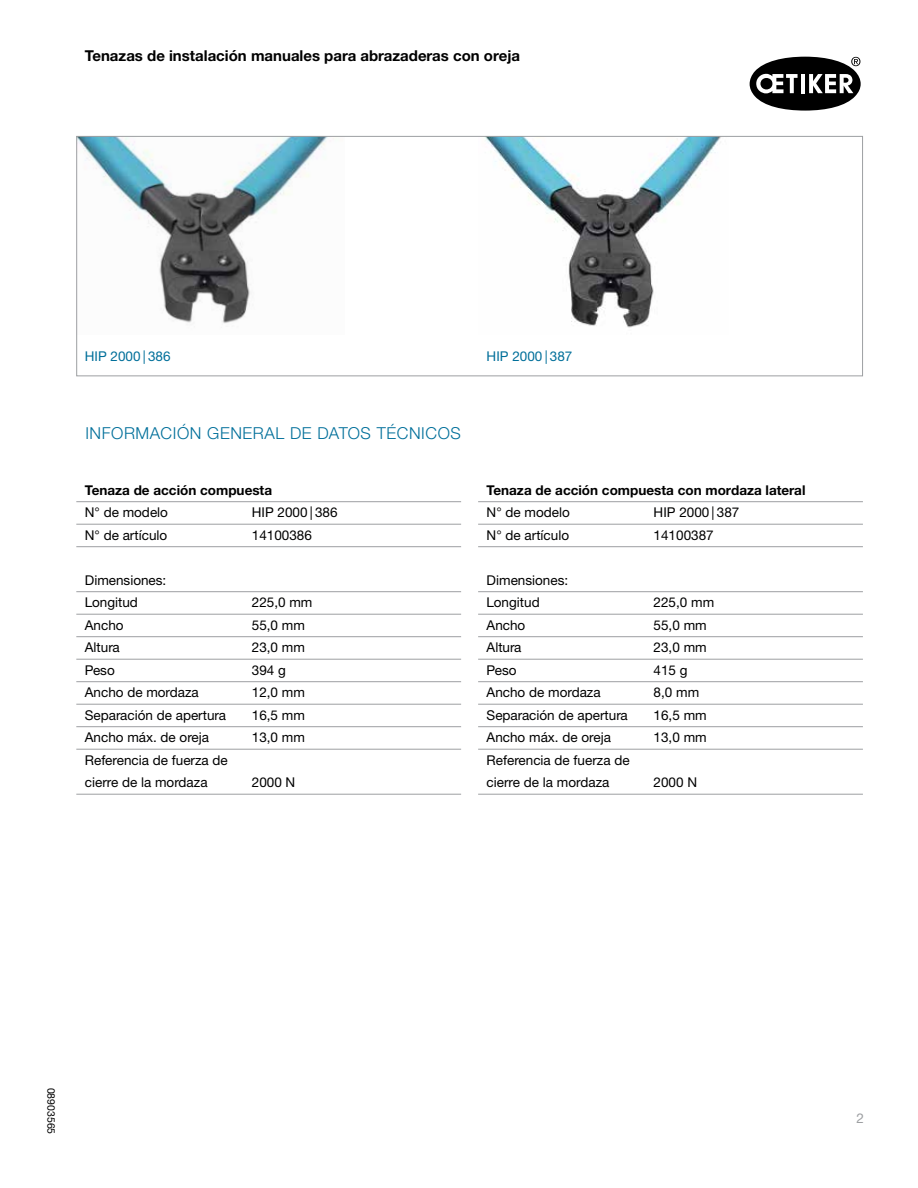
<style>
.page{position:relative;width:918px;height:1188px;background:#fff}
.page>*{position:absolute;margin:0;border:0;box-sizing:border-box;transform-origin:0 0}
.t1{font:300 16.5px "Helvetica Neue LTW1 G";letter-spacing:.035em;color:#006f9a}
.t2{font:700 15px "Helvetica Neue LTW1 G";color:#000}
.t3{font:13.5px/22.5px "Helvetica Neue LTW1 G";color:#000}
.t4{font:700 13.5px "Helvetica Neue LTW1 G";color:#000}
.t5{font:13.5px "Helvetica Neue LTW1 G";color:#006f9a}
.t6{font:13.5px "Helvetica Neue LTW1 G";color:#9d9fa2}
.t7{font:10.5px "Helvetica Neue LTW1 G";color:#000}
</style>
<div class="page">
<img style="left:485px;top:138px;width:236px;height:190px">
<img style="left:78px;top:138px;width:253px;height:186px">
<div style="left:76px;top:136px;width:787px;height:240px;border:1px solid #9d9fa2"></div>
<svg style="left:750px;top:57px;width:111px;height:54px"></svg>
<hr style="left:76px;top:501px;width:385px;height:1px;background:#9d9fa2">
<hr style="left:76px;top:524px;width:385px;height:1px;background:#9d9fa2">
<hr style="left:76px;top:546px;width:385px;height:1px;background:#9d9fa2">
<hr style="left:76px;top:591px;width:385px;height:1px;background:#9d9fa2">
<hr style="left:76px;top:614px;width:385px;height:1px;background:#9d9fa2">
<hr style="left:76px;top:636px;width:385px;height:1px;background:#9d9fa2">
<hr style="left:76px;top:659px;width:385px;height:1px;background:#9d9fa2">
<hr style="left:76px;top:681px;width:385px;height:1px;background:#9d9fa2">
<hr style="left:76px;top:704px;width:385px;height:1px;background:#9d9fa2">
<hr style="left:76px;top:726px;width:385px;height:1px;background:#9d9fa2">
<hr style="left:76px;top:749px;width:385px;height:1px;background:#9d9fa2">
<hr style="left:76px;top:794px;width:385px;height:1px;background:#9d9fa2">
<hr style="left:478px;top:501px;width:385px;height:1px;background:#9d9fa2">
<hr style="left:478px;top:524px;width:385px;height:1px;background:#9d9fa2">
<hr style="left:478px;top:546px;width:385px;height:1px;background:#9d9fa2">
<hr style="left:478px;top:591px;width:385px;height:1px;background:#9d9fa2">
<hr style="left:478px;top:614px;width:385px;height:1px;background:#9d9fa2">
<hr style="left:478px;top:636px;width:385px;height:1px;background:#9d9fa2">
<hr style="left:478px;top:659px;width:385px;height:1px;background:#9d9fa2">
<hr style="left:478px;top:681px;width:385px;height:1px;background:#9d9fa2">
<hr style="left:478px;top:704px;width:385px;height:1px;background:#9d9fa2">
<hr style="left:478px;top:726px;width:385px;height:1px;background:#9d9fa2">
<hr style="left:478px;top:749px;width:385px;height:1px;background:#9d9fa2">
<hr style="left:478px;top:794px;width:385px;height:1px;background:#9d9fa2">
<p class="t2" style="left:85px;top:46px;width:437px">Tenazas de instalación manuales para abrazaderas con oreja</p>
<p class="t5" style="left:85px;top:348px;width:87px">HIP 2000 | 386</p>
<p class="t5" style="left:487px;top:348px;width:87px">HIP 2000 | 387</p>
<p class="t1" style="left:85px;top:423px;width:377px">INFORMACIÓN GENERAL DE DATOS TÉCNICOS</p>
<p class="t4" style="left:85px;top:482px;width:189px">Tenaza de acción compuesta</p>
<p class="t3" style="left:85px;top:501px;width:85px">N° de modelo</p>
<p class="t3" style="left:252px;top:501px;width:87px">HIP 2000 | 386</p>
<p class="t3" style="left:85px;top:524px;width:84px">N° de artículo</p>
<p class="t3" style="left:252px;top:524px;width:62px">14100386</p>
<p class="t3" style="left:85px;top:569px;width:83px">Dimensiones:<br>Longitud</p>
<p class="t3" style="left:252px;top:591px;width:62px">225,0 mm</p>
<p class="t4" style="left:487px;top:482px;width:320px">Tenaza de acción compuesta con mordaza lateral</p>
<p class="t3" style="left:487px;top:501px;width:85px">N° de modelo</p>
<p class="t3" style="left:654px;top:501px;width:87px">HIP 2000 | 387</p>
<p class="t3" style="left:487px;top:524px;width:84px">N° de artículo</p>
<p class="t3" style="left:654px;top:524px;width:62px">14100387</p>
<p class="t3" style="left:487px;top:569px;width:83px">Dimensiones:<br>Longitud</p>
<p class="t3" style="left:654px;top:591px;width:62px">225,0 mm</p>
<p class="t3" style="left:85px;top:614px;width:40px">Ancho</p>
<p class="t3" style="left:252px;top:614px;width:55px">55,0 mm</p>
<p class="t3" style="left:85px;top:636px;width:36px">Altura</p>
<p class="t3" style="left:252px;top:636px;width:55px">23,0 mm</p>
<p class="t3" style="left:85px;top:659px;width:31px">Peso</p>
<p class="t3" style="left:252px;top:659px;width:36px">394 g</p>
<p class="t3" style="left:85px;top:681px;width:116px">Ancho de mordaza</p>
<p class="t3" style="left:252px;top:681px;width:55px">12,0 mm</p>
<p class="t3" style="left:85px;top:704px;width:143px">Separación de apertura</p>
<p class="t3" style="left:252px;top:704px;width:55px">16,5 mm</p>
<p class="t3" style="left:85px;top:726px;width:126px">Ancho máx. de oreja</p>
<p class="t3" style="left:252px;top:726px;width:55px">13,0 mm</p>
<p class="t3" style="left:85px;top:749px;width:144px">Referencia de fuerza de cierre de la mordaza</p>
<p class="t3" style="left:252px;top:771px;width:45px">2000 N</p>
<p class="t3" style="left:487px;top:614px;width:40px">Ancho</p>
<p class="t3" style="left:654px;top:614px;width:55px">55,0 mm</p>
<p class="t3" style="left:487px;top:636px;width:36px">Altura</p>
<p class="t3" style="left:654px;top:636px;width:55px">23,0 mm</p>
<p class="t3" style="left:487px;top:659px;width:31px">Peso</p>
<p class="t3" style="left:654px;top:659px;width:36px">415 g</p>
<p class="t3" style="left:487px;top:681px;width:116px">Ancho de mordaza</p>
<p class="t3" style="left:654px;top:681px;width:47px">8,0 mm</p>
<p class="t3" style="left:487px;top:704px;width:143px">Separación de apertura</p>
<p class="t3" style="left:654px;top:704px;width:55px">16,5 mm</p>
<p class="t3" style="left:487px;top:726px;width:126px">Ancho máx. de oreja</p>
<p class="t3" style="left:654px;top:726px;width:55px">13,0 mm</p>
<p class="t3" style="left:487px;top:749px;width:144px">Referencia de fuerza de cierre de la mordaza</p>
<p class="t3" style="left:654px;top:771px;width:45px">2000 N</p>
<p class="t7" style="left:58px;top:1088px;width:48px;rotate:90deg">08903565</p>
<p class="t6" style="left:856px;top:1109px;width:9px">2</p>
</div>
